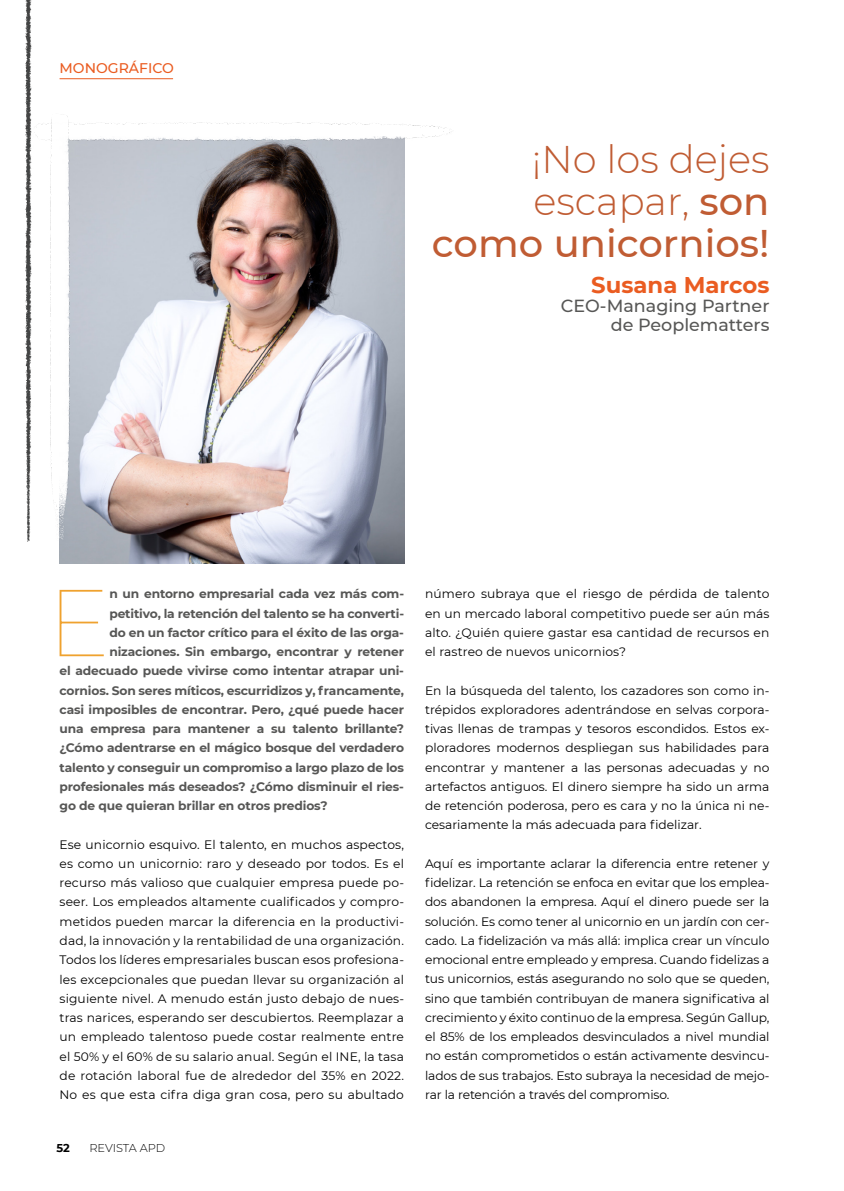
<style>
.page{position:relative;width:844px;height:1191px;background:#fff}
.page>*{position:absolute;margin:0;border:0;box-sizing:border-box;transform-origin:0 0}
.t1{font:100 94.67px "Montserrat";color:#efa22f}
.t2{font:300 38.5px/41.5px "Montserrat";color:#c05c33;text-align:right}
.t3{font:700 22.75px "Montserrat";color:#ea5c21}
.t4{font:500 17.5px/18.9px "Montserrat";color:#575756;text-align:right}
.t5{font:500 14px "Montserrat";color:#ea5c21}
.t6{font:12.25px/19.2px "Montserrat";color:#000;text-align:justify}
.t7{font:700 12.25px "Montserrat";letter-spacing:-.01em;color:#575756}
.t8{font:300 11.38px "Montserrat";letter-spacing:-.01em;color:#000}
.t9{font:700 11.38px "Montserrat";color:#000}
.s1{font-weight:500}
</style>
<div class="page">
<img style="left:25px;top:0;width:7px;height:542px">
<img style="left:60px;top:148px;width:344px;height:415px">
<img style="left:28px;top:114px;width:424px;height:34px">
<img style="left:44px;top:114px;width:31px;height:437px">
<hr style="left:60px;top:78px;width:113px;height:1px;background:#ea5c21">
<p class="t5" style="left:60px;top:58px;width:116px">MONOGRÁFICO</p>
<h2 class="t2" style="left:431px;top:138px;width:339px">¡No los dejes escapar, <span class="s1">son como unicornios!</span></h2>
<h3 class="t3" style="left:591px;top:269px;width:180px">Susana Marcos</h3>
<h3 class="t4" style="left:560px;top:296px;width:210px">CEO-Managing Partner de Peoplematters</h3>
<h1 class="t1" style="left:47px;top:559px;width:65px">E</h1>
<p class="t7" style="left:109px;top:585px;width:296px">n un entorno empresarial cada vez más com-</p>
<p class="t7" style="left:109px;top:604px;width:296px">petitivo, la retención del talento se ha converti-</p>
<p class="t7" style="left:109px;top:624px;width:296px">do en un factor crítico para el éxito de las orga-</p>
<p class="t7" style="left:109px;top:643px;width:296px">nizaciones. Sin embargo, encontrar y retener</p>
<p class="t7" style="left:60px;top:662px;width:346px">el adecuado puede vivirse como intentar atrapar uni-</p>
<p class="t7" style="left:60px;top:681px;width:346px">cornios. Son seres míticos, escurridizos y, francamente,</p>
<p class="t7" style="left:60px;top:701px;width:346px">casi imposibles de encontrar. Pero, ¿qué puede hacer</p>
<p class="t7" style="left:60px;top:720px;width:346px">una empresa para mantener a su talento brillante?</p>
<p class="t7" style="left:60px;top:739px;width:346px">¿Cómo adentrarse en el mágico bosque del verdadero</p>
<p class="t7" style="left:60px;top:758px;width:346px">talento y conseguir un compromiso a largo plazo de los</p>
<p class="t7" style="left:60px;top:777px;width:346px">profesionales más deseados? ¿Cómo disminuir el ries-</p>
<p class="t7" style="left:60px;top:797px;width:269px">go de que quieran brillar en otros predios?</p>
<p class="t6" style="left:60px;top:834px;width:346px">Ese unicornio esquivo. El talento, en muchos aspectos, es como un unicornio: raro y deseado por todos. Es el recurso más valioso que cualquier empresa puede po&shy;seer. Los empleados altamente cualificados y compro&shy;metidos pueden marcar la diferencia en la productivi&shy;dad, la innovación y la rentabilidad de una organización.<br>Todos los líderes empresariales buscan esos profesiona&shy;les excepcionales que puedan llevar su organización al siguiente nivel. A menudo están justo debajo de nues&shy;tras narices, esperando ser descubiertos. Reemplazar a un empleado talentoso puede costar realmente entre el 50% y el 60% de su salario anual. Según el INE, la tasa de rotación laboral fue de alrededor del 35% en 2022.<br>No es que esta cifra diga gran cosa, pero su abultado</p>
<p class="t9" style="left:56px;top:1139px;width:15px">52</p>
<p class="t8" style="left:89px;top:1140px;width:77px">REVISTA APD</p>
<p class="t6" style="left:425px;top:584px;width:346px">número subraya que el riesgo de pérdida de talento en un mercado laboral competitivo puede ser aún más alto. ¿Quién quiere gastar esa cantidad de recursos en el rastreo de nuevos unicornios?</p>
<p class="t6" style="left:425px;top:680px;width:346px">En la búsqueda del talento, los cazadores son como in&shy;trépidos exploradores adentrándose en selvas corpora&shy;tivas llenas de trampas y tesoros escondidos. Estos ex&shy;ploradores modernos despliegan sus habilidades para encontrar y mantener a las personas adecuadas y no artefactos antiguos. El dinero siempre ha sido un arma de retención poderosa, pero es cara y no la única ni ne&shy;cesariamente la más adecuada para fidelizar.</p>
<p class="t6" style="left:425px;top:853px;width:346px">Aquí es importante aclarar la diferencia entre retener y fidelizar. La retención se enfoca en evitar que los emplea&shy;dos abandonen la empresa. Aquí el dinero puede ser la solución. Es como tener al unicornio en un jardín con cer&shy;cado. La fidelización va más allá: implica crear un vínculo emocional entre empleado y empresa. Cuando fidelizas a tus unicornios, estás asegurando no solo que se queden, sino que también contribuyan de manera significativa al crecimiento y éxito continuo de la empresa. Según Gallup, el 85% de los empleados desvinculados a nivel mundial no están comprometidos o están activamente desvincu&shy;lados de sus trabajos. Esto subraya la necesidad de mejo&shy;rar la retención a través del compromiso.</p>
</div>
